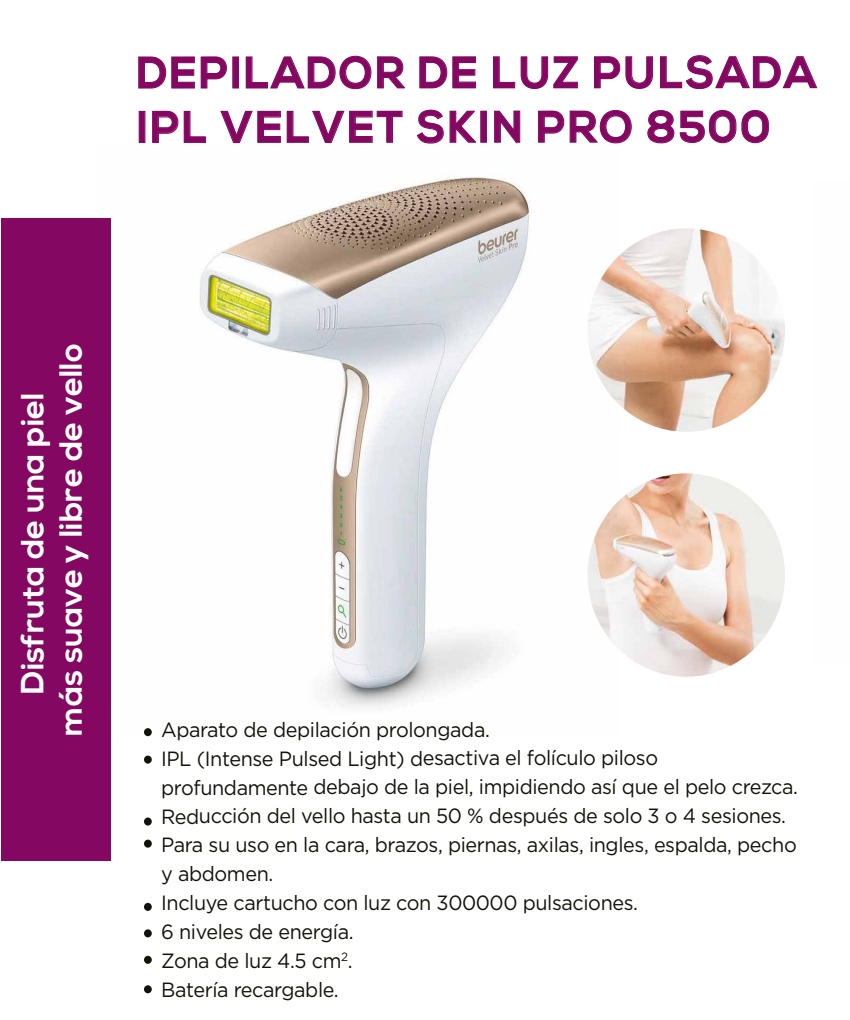
<style>
.page{position:relative;width:850px;height:1020px;background:#fff}
.page>*{position:absolute;margin:0;border:0;box-sizing:border-box;transform-origin:0 0}
.t1{font:700 44.3px/54.4px "Nexa";letter-spacing:.055em;color:#840861}
.t2{font:700 32px/38.4px "Nexa";color:#fff;text-align:center}
.t3{font:20.6px/28.9px "Gotham";letter-spacing:-.02em;color:#13130a;scale:.96 1}
</style>
<div class="page">
<img style="left:110px;top:176px;width:422px;height:560px">
<div style="left:1px;top:218px;width:109px;height:643px;background:#840861"></div>
<svg style="left:138px;top:56px;width:89px;height:33px"></svg>
<div style="left:232px;top:56px;width:7px;height:33px;border:1px solid #840861"></div>
<svg style="left:245px;top:55px;width:126px;height:35px"></svg>
<svg style="left:377px;top:56px;width:28px;height:33px"></svg>
<svg style="left:419px;top:56px;width:57px;height:33px"></svg>
<div style="left:139px;top:111px;width:6px;height:32px;border:1px solid #840861"></div>
<svg style="left:152px;top:110px;width:54px;height:33px"></svg>
<svg style="left:220px;top:110px;width:183px;height:34px"></svg>
<svg style="left:416px;top:109px;width:60px;height:35px"></svg>
<div style="left:480px;top:111px;width:7px;height:32px;border:1px solid #840861"></div>
<svg style="left:493px;top:55px;width:325px;height:89px"></svg>
<div style="left:144px;top:728px;width:8px;height:8px;background:#13130a;border-radius:50%"></div>
<div style="left:144px;top:756px;width:8px;height:8px;background:#13130a;border-radius:50%"></div>
<div style="left:144px;top:818px;width:8px;height:8px;background:#13130a;border-radius:50%"></div>
<div style="left:144px;top:840px;width:8px;height:8px;background:#13130a;border-radius:50%"></div>
<div style="left:144px;top:903px;width:8px;height:8px;background:#13130a;border-radius:50%"></div>
<div style="left:144px;top:929px;width:8px;height:8px;background:#13130a;border-radius:50%"></div>
<div style="left:144px;top:956px;width:8px;height:8px;background:#13130a;border-radius:50%"></div>
<div style="left:144px;top:985px;width:8px;height:8px;background:#13130a;border-radius:50%"></div>
<img style="left:588px;top:228px;width:197px;height:204px">
<img style="left:588px;top:473px;width:197px;height:204px">
<h1 class="t1" style="left:137px;top:47px;width:681px">DEPILADOR DE LUZ PULSADA<br>IPL VELVET SKIN PRO 8500</h1>
<h2 class="t2" style="left:14px;top:736px;width:394px;rotate:-90deg">Disfruta de una piel<br>más suave y libre de vello</h2>
<p class="t3" style="left:161px;top:714px;width:665px">Aparato de depilación prolongada.<br>IPL (Intense Pulsed Light) desactiva el folículo piloso profundamente debajo de la piel, impidiendo así que el pelo crezca.<br>Reducción del vello hasta un 50 % después de solo 3 o 4 sesiones.<br>Para su uso en la cara, brazos, piernas, axilas, ingles, espalda, pecho y abdomen.<br>Incluye cartucho con luz con 300000 pulsaciones.<br>6 niveles de energía.<br>Zona de luz 4.5 cm<sup>2</sup>.<br>Batería recargable.</p>
</div>
